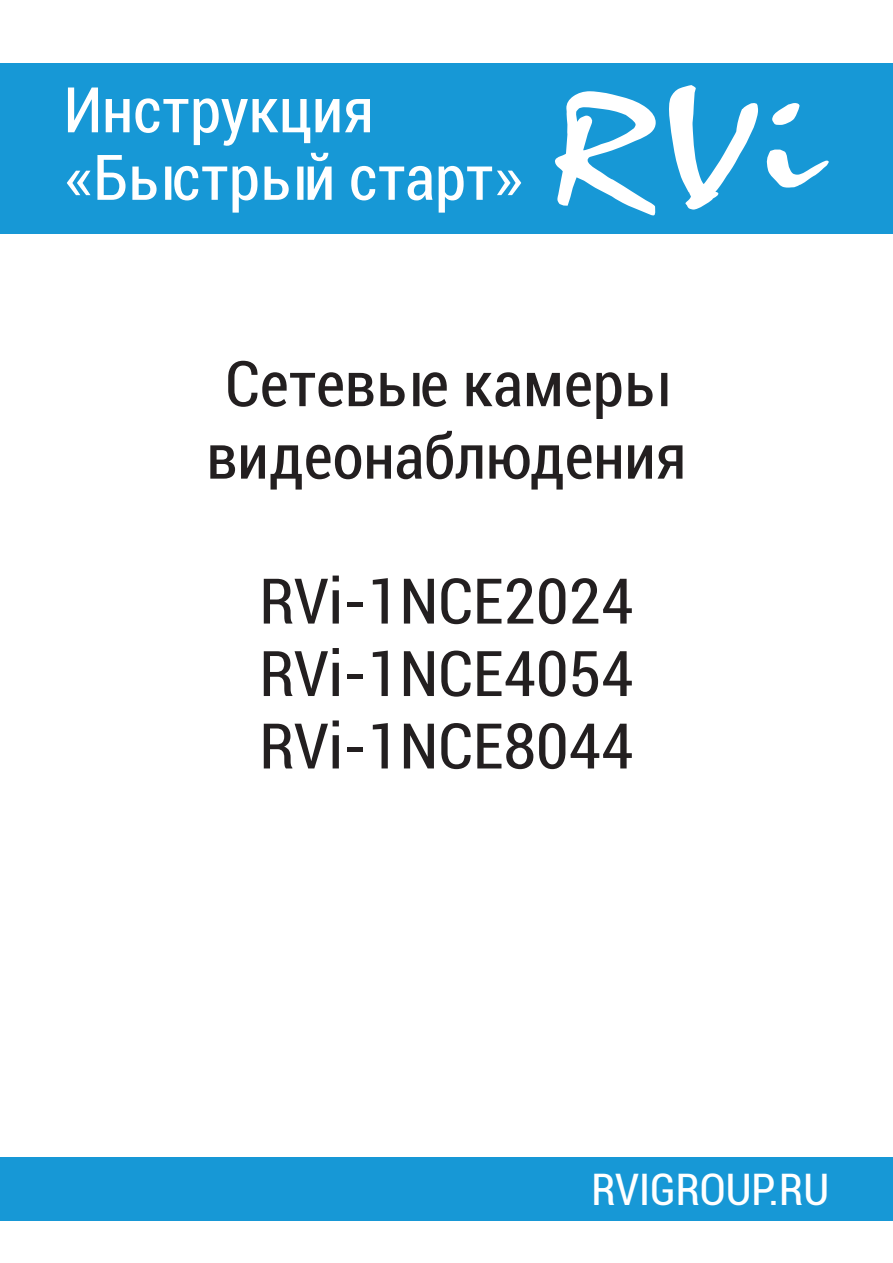
<style>
.page{position:relative;width:893px;height:1263px;background:#fff}
.page>*{position:absolute;margin:0;border:0;box-sizing:border-box;transform-origin:0 0}
.t1{font:condensed 63px/72.4px "Roboto";color:#231f20}
.t2{font:condensed 63px "Roboto";color:#fff}
.t3{font:condensed 43.5px "Roboto";color:#fff}
.s1{font-stretch:normal}
</style>
<div class="page">
<div style="left:0;top:64px;width:893px;height:170px;background:#1798d6"></div>
<svg style="left:555px;top:85px;width:274px;height:130px"></svg>
<div style="left:0;top:1157px;width:893px;height:63px;background:#1798d6"></div>
<p class="t2" style="left:64px;top:66px;width:312px">Инструкция</p>
<p class="t2" style="left:64px;top:134px;width:461px"><span class="s1">«</span>Быстрый старт<span class="s1">»</span></p>
<p class="t1" style="left:206px;top:345px;width:481px">Сетевые камеры видеонаблюдения</p>
<p class="t1" style="left:260px;top:563px;width:375px">RVi-1NCE2024</p>
<p class="t1" style="left:260px;top:635px;width:375px">RVi-1NCE4054</p>
<p class="t1" style="left:260px;top:708px;width:375px">RVi-1NCE8044</p>
<p class="t3" style="left:591px;top:1159px;width:239px">RVIGROUP.RU</p>
</div>
